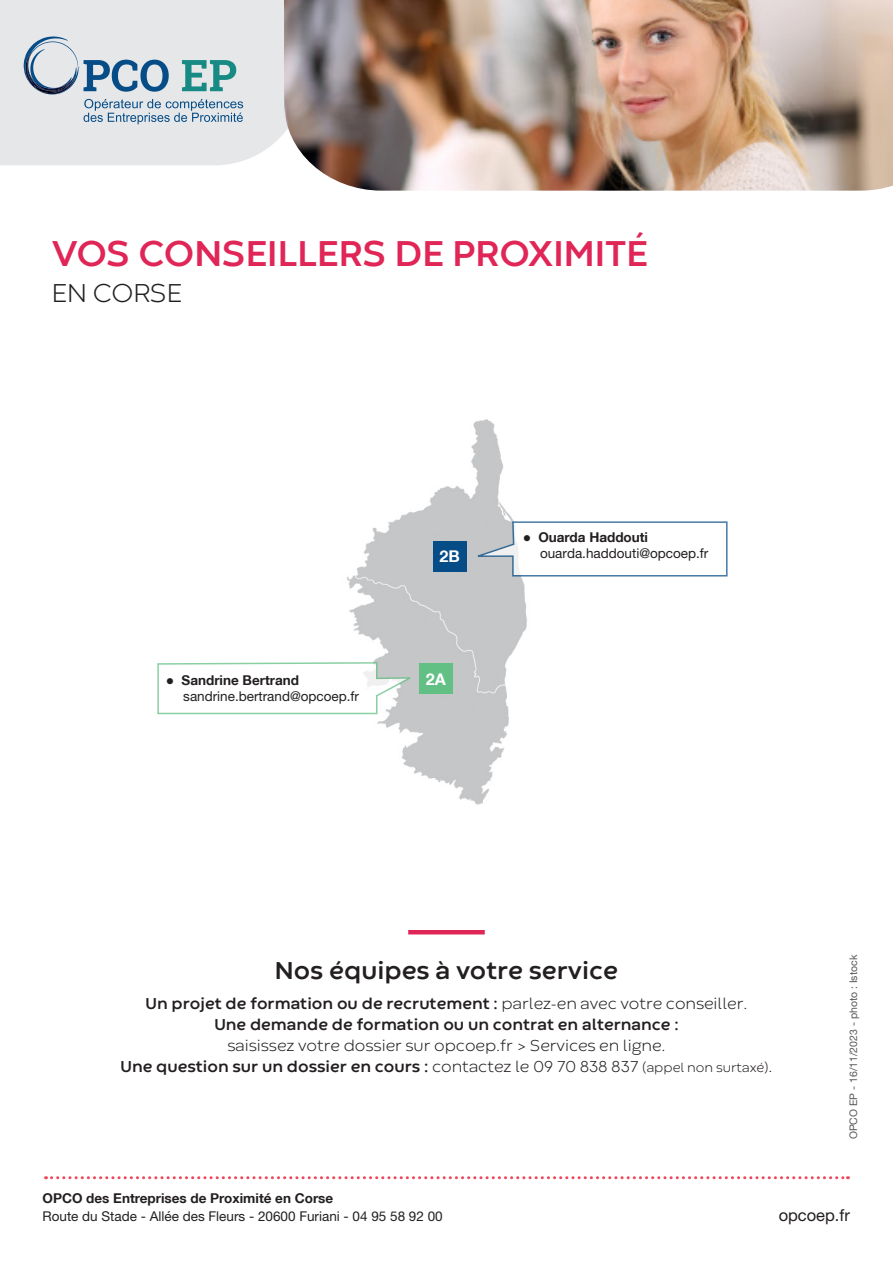
<style>
.page{position:relative;width:893px;height:1263px;background:#fff}
.page>*{position:absolute;margin:0;border:0;box-sizing:border-box;transform-origin:0 0}
.t1{font:700 37.5px "Codec Warm";color:#e02557}
.t2{font:300 27px "Codec Warm";color:#231f20}
.t3{font:700 25.5px "Codec Warm";color:#231f20}
.t4{font:700 16.5px "Codec Warm";color:#231f20}
.t5{font:300 16.5px "Codec Warm";color:#231f20}
.t6{font:16.5px "Helvetica Neue LT Pro";color:#231f20}
.t7{font:700 16.2px "Helvetica Neue LT";color:#fff}
.t8{font:13.5px "Helvetica Neue LT Pro";color:#231f20}
.t9{font:700 13.5px "Helvetica Neue LT";color:#231f20}
.t10{font:10.5px "Helvetica Neue LT Pro";color:#57585a}
.s1{font-weight:300}
.s2{font-weight:300;font-size:13.5px}
</style>
<div class="page">
<img style="left:347px;top:419px;width:180px;height:386px">
<svg style="left:476px;top:521px;width:252px;height:56px"></svg>
<div style="left:0;top:0;width:284px;height:165px;background:#e6e7e9"></div>
<svg style="left:46px;top:1176px;width:802px;height:3px"></svg>
<img style="left:284px;top:0;width:609px;height:191px">
<svg style="left:23px;top:36px;width:220px;height:88px;background:#bcccd5"></svg>
<svg style="left:157px;top:661px;width:255px;height:54px"></svg>
<div style="left:433px;top:541px;width:33px;height:31px;background:#064d87"></div>
<div style="left:419px;top:663px;width:34px;height:31px;background:#63c084"></div>
<hr style="left:408px;top:930px;width:77px;height:4px;background:#e02557">
<p class="t1" style="left:52px;top:230px;width:598px">VOS CONSEILLERS DE PROXIMITÉ</p>
<p class="t2" style="left:52px;top:277px;width:132px">EN CORSE</p>
<p class="t9" style="left:166px;top:671px;width:134px">● Sandrine Bertrand</p>
<p class="t8" style="left:183px;top:688px;width:177px">sandrine.bertrand@opcoep.fr</p>
<p class="t7" style="left:439px;top:546px;width:22px">2B</p>
<p class="t7" style="left:426px;top:669px;width:22px">2A</p>
<p class="t9" style="left:523px;top:528px;width:127px">● Ouarda Haddouti</p>
<p class="t8" style="left:540px;top:545px;width:170px">ouarda.haddouti@opcoep.fr</p>
<p class="t3" style="left:275px;top:955px;width:345px">Nos équipes à votre service</p>
<p class="t4" style="left:145px;top:993px;width:603px">Un projet de formation ou de recrutement : <span class="s1">parlez-en avec votre conseiller.</span></p>
<p class="t4" style="left:214px;top:1014px;width:466px">Une demande de formation ou un contrat en alternance :</p>
<p class="t5" style="left:227px;top:1035px;width:440px">saisissez votre dossier sur opcoep.fr &gt; Services en ligne.</p>
<p class="t4" style="left:120px;top:1056px;width:653px">Une question sur un dossier en cours : <span class="s1">contactez le 09 70 838 837</span> <span class="s2">(appel non surtaxé)</span><span class="s1">.</span></p>
<p class="t10" style="left:847px;top:1139px;width:186px;rotate:-90deg">OPCO EP - 16/11/2023 - photo : Istock</p>
<p class="t9" style="left:43px;top:1190px;width:292px">OPCO des Entreprises de Proximité en Corse</p>
<p class="t8" style="left:43px;top:1208px;width:402px">Route du Stade - Allée des Fleurs - 20600 Furiani - 04 95 58 92 00</p>
<p class="t6" style="left:779px;top:1205px;width:73px">opcoep.fr</p>
</div>
